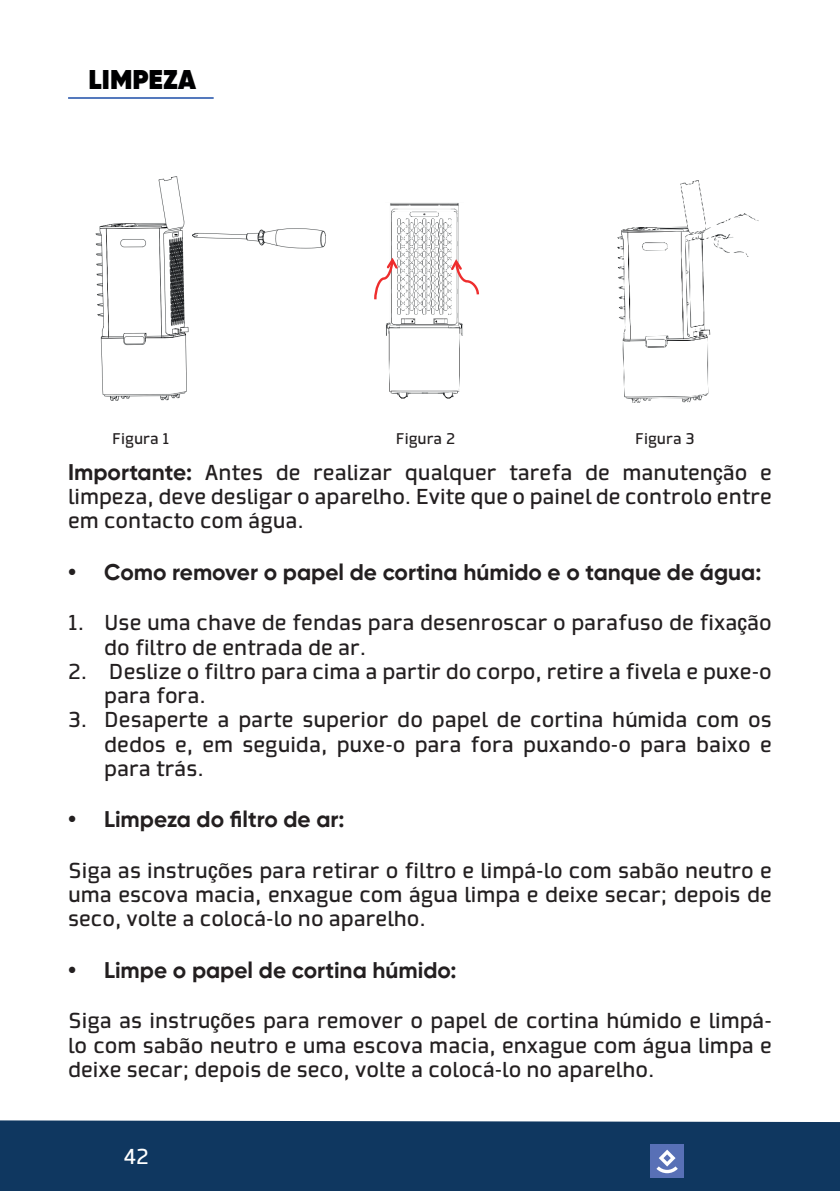
<style>
.page{position:relative;width:840px;height:1191px;background:#fff}
.page>*{position:absolute;margin:0;border:0;box-sizing:border-box;transform-origin:0 0}
.t1{font:800 27px "Gilroy";color:#000001}
.t2{font:700 22.6px "Gilroy";color:#231f20}
.t3{font:20.2px/24.2px "Collator";color:#231f20;text-align:justify}
.t4{font:20.2px "Collator";color:#fff}
.t5{font:14.4px "Collator";color:#231f20}
.s1{font-family:"Gilroy";font-weight:700;font-size:22.6px}
.s2{font-family:"Helvetica Neue LT Std";font-weight:500;font-stretch:condensed;font-size:22px}
</style>
<div class="page">
<svg style="left:839px;top:1122px;width:1px;height:69px"></svg>
<div style="left:0;top:1120px;width:839px;height:71px;background:#0f3760"></div>
<div style="left:650px;top:1144px;width:33px;height:34px;background:#5870b6"></div>
<svg style="left:656px;top:1149px;width:21px;height:24px"></svg>
<img style="left:386px;top:203px;width:77px;height:195px">
<svg style="left:448px;top:257px;width:31px;height:40px"></svg>
<img style="left:95px;top:176px;width:231px;height:225px">
<img style="left:617px;top:180px;width:94px;height:223px">
<img style="left:697px;top:213px;width:61px;height:43px">
<svg style="left:374px;top:255px;width:25px;height:47px"></svg>
<hr style="left:68px;top:97px;width:145px;height:2px;background:#5479bd">
<p class="t1" style="left:89px;top:62px;width:109px">LIMPEZA</p>
<p class="t5" style="left:112px;top:430px;width:59px">Figura 1</p>
<p class="t5" style="left:395px;top:430px;width:61px">Figura 2</p>
<p class="t5" style="left:634px;top:430px;width:61px">Figura 3</p>
<p class="t3" style="left:68px;top:461px;width:705px"><span class="s1">Importante:</span> Antes de realizar qualquer tarefa de manuten<span class="s2">ç</span>ão e limpeza, deve desligar o aparelho. Evite que o painel de controlo entre em contacto com água.</p>
<p class="t2" style="left:68px;top:557px;width:694px">• Como remover o papel de cortina húmido e o tanque de água:</p>
<p class="t3" style="left:104px;top:612px;width:668px;text-indent:-36px">1. Use uma chave de fendas para desenroscar o parafuso de fixa<span class="s2">ç</span>ão do filtro de entrada de ar.</p>
<p class="t3" style="left:104px;top:660px;width:668px;text-indent:-36px">2. Deslize o filtro para cima a partir do corpo, retire a fivela e puxe-o para fora.</p>
<p class="t3" style="left:104px;top:709px;width:668px;text-indent:-36px">3. Desaperte a parte superior do papel de cortina húmida com os dedos e, em seguida, puxe-o para fora puxando-o para baixo e para trás.</p>
<p class="t2" style="left:68px;top:805px;width:278px">• Limpeza do filtro de ar:</p>
<p class="t3" style="left:68px;top:859px;width:705px">Siga as instru<span class="s2">ç</span>ões para retirar o filtro e limpá-lo com sabão neutro e uma escova macia, enxague com água limpa e deixe secar; depois de seco, volte a colocá-lo no aparelho.</p>
<p class="t2" style="left:68px;top:955px;width:390px">• Limpe o papel de cortina húmido:</p>
<p class="t3" style="left:68px;top:1010px;width:705px">Siga as instru<span class="s2">ç</span>ões para remover o papel de cortina húmido e limpá&shy;lo com sabão neutro e uma escova macia, enxague com água limpa e deixe secar; depois de seco, volte a colocá-lo no aparelho.</p>
<p class="t4" style="left:123px;top:1145px;width:27px">42</p>
</div>
